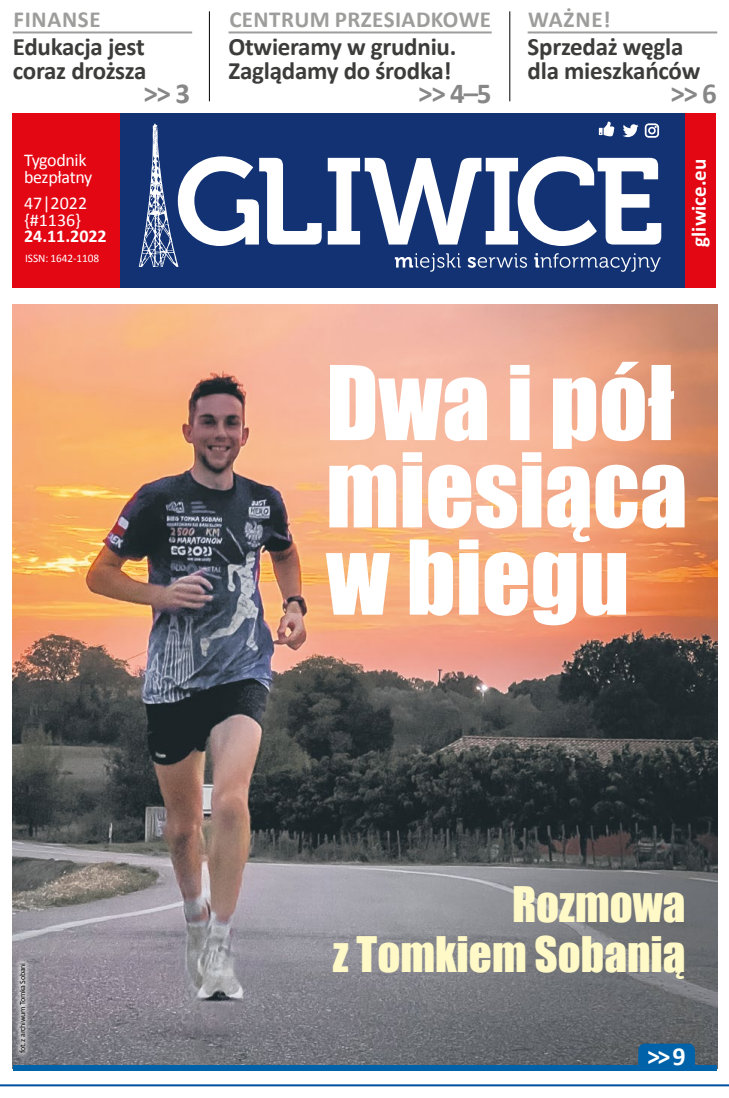
<style>
.page{position:relative;width:729px;height:1098px;background:#fff}
.page>*{position:absolute;margin:0;border:0;box-sizing:border-box;transform-origin:0 0}
.t1{font:95px/87.2px "Impact";color:#fff}
.t2{font:45px/50px "Impact";color:#fff9c7;text-align:right}
.t3{font:700 29px "Calibri";color:#878787}
.t4{font:700 26px "Calibri";color:#fff}
.t5{font:700 25px/24px "Calibri";letter-spacing:-.01em;color:#3c3c3b}
.t6{font:700 23px "Calibri";letter-spacing:.02em;color:#9d9d9c}
.t7{font:700 21px "Calibri";color:#fff}
.t8{font:18px/17px "Calibri";letter-spacing:-.02em;color:#fff}
.t9{font:18px/17px "Calibri";color:#fff}
.t10{font:700 18px "Calibri";color:#fff}
.t11{font:11.5px "Calibri";letter-spacing:-.005em;color:#fff}
.t12{font:8px "Calibri";letter-spacing:-.03em;color:#000}
</style>
<div class="page">
<hr style="left:0;top:1083px;width:729px;height:2px;background:#004f9f">
<div style="left:99px;top:113px;width:589px;height:174px;background:#123274"></div>
<div style="left:685px;top:113px;width:31px;height:174px;background:#e30613"></div>
<svg style="left:395px;top:253px;width:65px;height:19px"></svg>
<svg style="left:467px;top:253px;width:60px;height:15px"></svg>
<svg style="left:534px;top:253px;width:126px;height:19px"></svg>
<svg style="left:598px;top:121px;width:16px;height:15px"></svg>
<svg style="left:623px;top:124px;width:15px;height:13px"></svg>
<svg style="left:644px;top:123px;width:15px;height:15px"></svg>
<svg style="left:328px;top:156px;width:333px;height:90px"></svg>
<svg style="left:139px;top:124px;width:182px;height:143px"></svg>
<div style="left:13px;top:113px;width:107px;height:174px;background:#e30613"></div>
<img style="left:13px;top:305px;width:704px;height:763px">
<div style="left:14px;top:956px;width:17px;height:102px;background:#fff;opacity:.75"></div>
<hr style="left:509px;top:11px;width:1px;height:90px;background:#000">
<hr style="left:209px;top:11px;width:1px;height:90px;background:#000">
<hr style="left:13px;top:31px;width:179px;height:2px;background:#9d9d9c">
<hr style="left:228px;top:31px;width:263px;height:2px;background:#9d9d9c">
<hr style="left:527px;top:31px;width:190px;height:2px;background:#9d9d9c">
<div style="left:13px;top:1064px;width:703px;height:5px;background:#0062a9"></div>
<svg style="left:638px;top:1043px;width:57px;height:22px"></svg>
<p class="t6" style="left:528px;top:4px;width:84px">WAŻNE!</p>
<p class="t6" style="left:14px;top:4px;width:89px">FINANSE</p>
<p class="t6" style="left:229px;top:4px;width:263px">CENTRUM PRZESIADKOWE</p>
<p class="t5" style="left:228px;top:35px;width:229px">Otwieramy w grudniu.<br>Zaglądamy do środka!</p>
<p class="t5" style="left:13px;top:35px;width:135px">Edukacja jest coraz droższa</p>
<p class="t3" style="left:143px;top:75px;width:48px">&gt;&gt; 3</p>
<p class="t3" style="left:418px;top:75px;width:75px">&gt;&gt; 4–5</p>
<p class="t3" style="left:670px;top:74px;width:48px">&gt;&gt; 6</p>
<p class="t5" style="left:527px;top:35px;width:174px">Sprzedaż węgla dla mieszkańców</p>
<p class="t8" style="left:24px;top:152px;width:70px">Tygodnik bezpłatny</p>
<p class="t9" style="left:24px;top:195px;width:65px">47|2022 {#1136}</p>
<p class="t10" style="left:24px;top:225px;width:84px">24.11.2022</p>
<p class="t11" style="left:25px;top:251px;width:76px">ISSN: 1642-1108</p>
<p class="t12" style="left:17px;top:1052px;width:92px;rotate:-90deg">fot. z archiwum Tomka Sobani</p>
<p class="t7" style="left:685px;top:246px;width:89px;rotate:-90deg">gliwice.eu</p>
<h1 class="t1" style="left:326px;top:356px;width:363px">Dwa i pół miesiąca w biegu</h1>
<h2 class="t2" style="left:333px;top:878px;width:354px">Rozmowa<br>z Tomkiem Sobanią</h2>
<p class="t4" style="left:647px;top:1038px;width:40px">&gt;&gt; 9</p>
</div>
